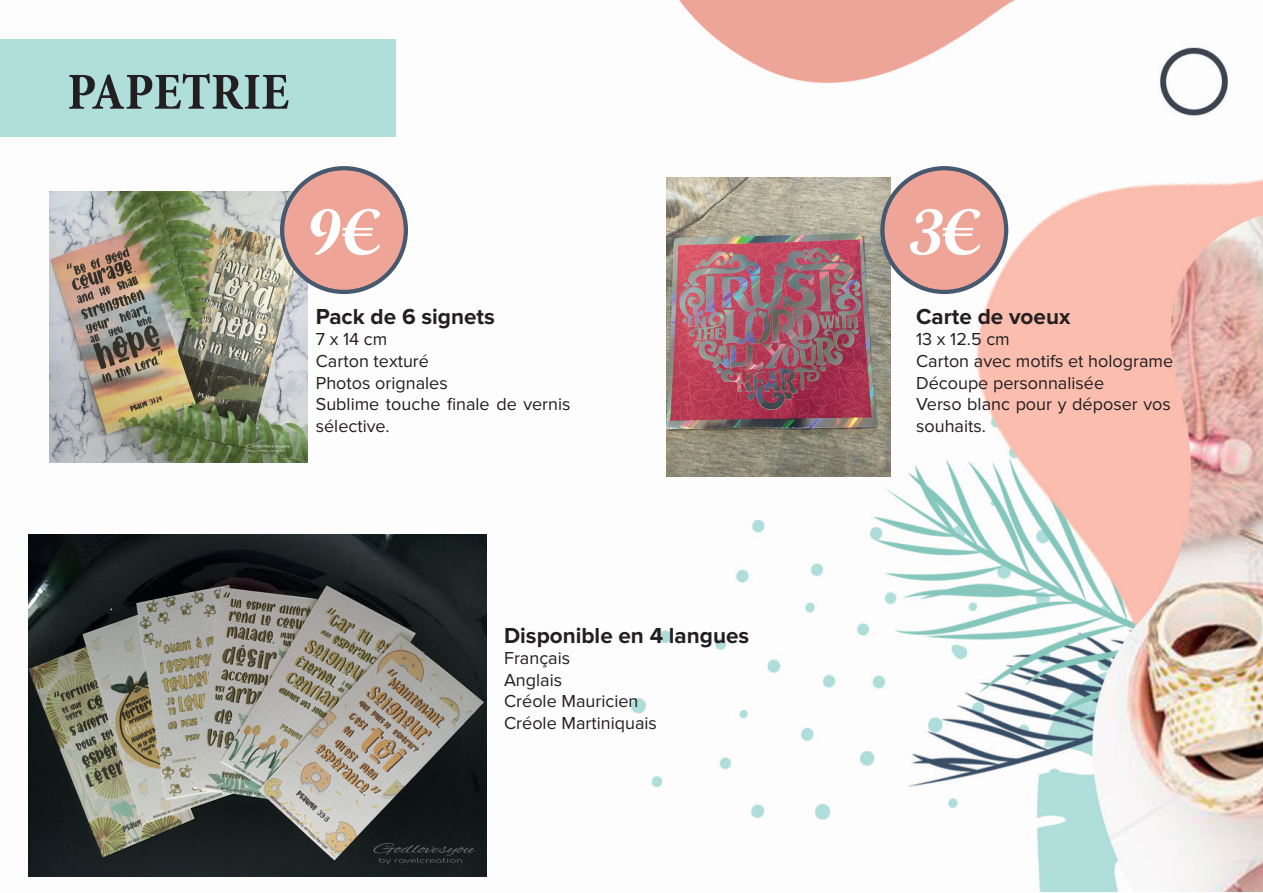
<style>
.page{position:relative;width:1263px;height:893px;background:#fff}
.page>*{position:absolute;margin:0;border:0;box-sizing:border-box;transform-origin:0 0}
.t1{font:65.4px "Script MT Bold";color:#fff}
.t2{font:700 condensed 52.5px "Minion Pro";color:#231f20}
.t3{font:700 22.5px "Proxima Nova";color:#231f20}
.t4{font:18px/21.6px "Proxima Nova";color:#231f20}
</style>
<div class="page">
<img style="left:49px;top:0;width:1214px;height:891px">
<div style="left:0;top:39px;width:395px;height:98px;background:#afdedb"></div>
<img style="left:49px;top:192px;width:258px;height:271px">
<div style="left:282px;top:168px;width:124px;height:124px;background:#eea598;border-radius:50%"></div>
<div style="left:280px;top:166px;width:128px;height:128px;border:4px solid #47596e;border-radius:50%"></div>
<img style="left:28px;top:534px;width:458px;height:343px">
<img style="left:666px;top:178px;width:225px;height:299px">
<div style="left:882px;top:168px;width:124px;height:124px;background:#eea598;border-radius:50%"></div>
<div style="left:880px;top:166px;width:128px;height:128px;border:4px solid #47596e;border-radius:50%"></div>
<h2 class="t2" style="left:67px;top:56px;width:223px">PAPETRIE</h2>
<h1 class="t1" style="left:309px;top:192px;width:72px">9€</h1>
<h1 class="t1" style="left:909px;top:192px;width:72px">3€</h1>
<p class="t3" style="left:316px;top:303px;width:181px">Pack de 6 signets</p>
<p class="t4" style="left:316px;top:329px;width:256px">7 x 14 cm<br>Carton texturé<br>Photos orignales<br>Sublime touche finale de vernis sélective.</p>
<p class="t3" style="left:916px;top:303px;width:156px">Carte de voeux</p>
<p class="t4" style="left:916px;top:329px;width:259px">13 x 12.5 cm<br>Carton avec motifs et holograme<br>Découpe personnalisée<br>Verso blanc pour y déposer vos souhaits.</p>
<p class="t3" style="left:504px;top:622px;width:247px">Disponible en 4 langues</p>
<p class="t4" style="left:504px;top:648px;width:154px">Français<br>Anglais<br>Créole Mauricien<br>Créole Martiniquais</p>
</div>
